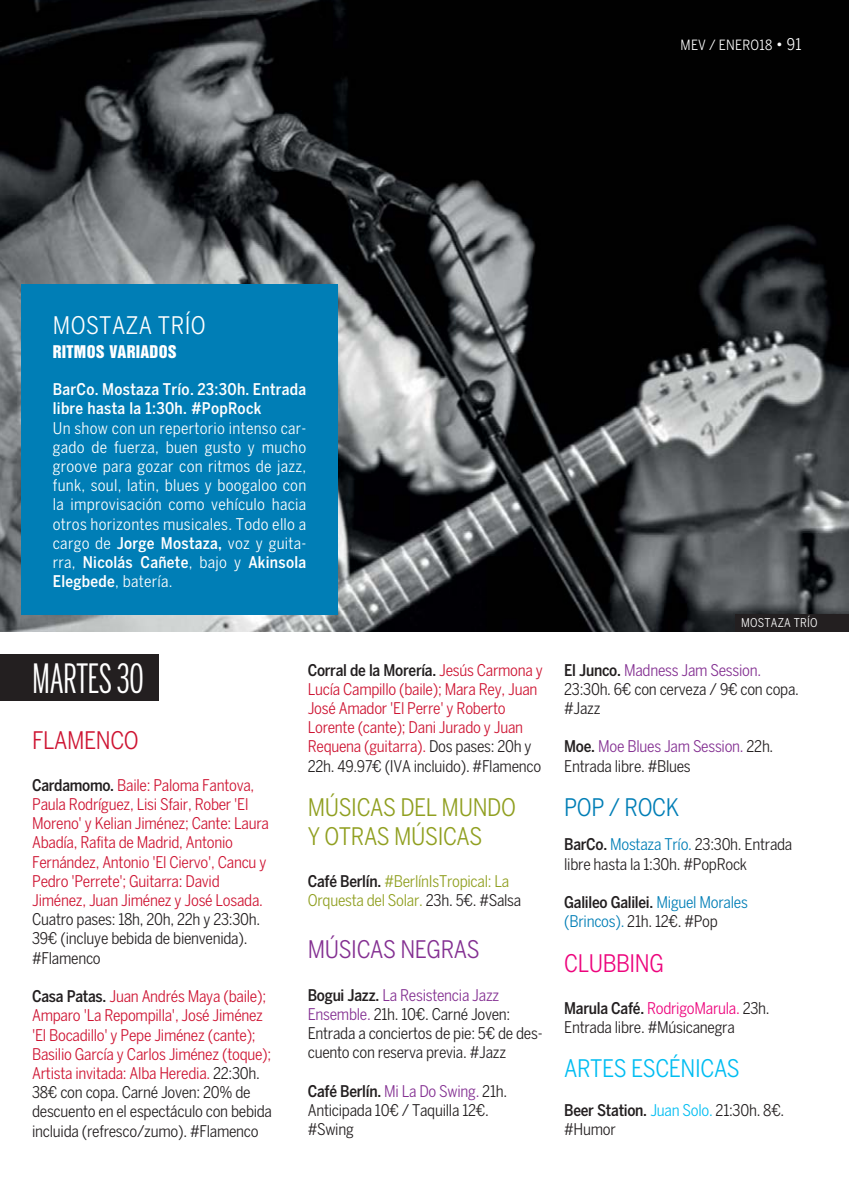
<style>
.page{position:relative;width:849px;height:1192px;background:#fff}
.page>*{position:absolute;margin:0;border:0;box-sizing:border-box;transform-origin:0 0}
.t1{font:ultra-condensed 40px "Benton Sans";letter-spacing:-.01em;color:#fff}
.t2{font:condensed 24px/28.8px "Benton Sans";letter-spacing:-.015em;color:#909f20}
.t3{font:condensed 24px "Benton Sans";letter-spacing:-.015em;color:#00bdf2}
.t4{font:condensed 24px "Benton Sans";letter-spacing:-.015em;color:#843092}
.t5{font:condensed 24px "Benton Sans";letter-spacing:.015em;color:#fff}
.t6{font:condensed 24px "Benton Sans";letter-spacing:-.015em;color:#ce1432}
.t7{font:condensed 24px "Benton Sans";letter-spacing:-.015em;color:#007eb6}
.t8{font:condensed 24px "Benton Sans";letter-spacing:-.015em;color:#ed037c}
.t9{font:condensed 16px/19.2px "Benton Sans";letter-spacing:-.015em;color:#ce1432}
.t10{font:condensed 16px/19.2px "Benton Sans";letter-spacing:-.015em;color:#231f20}
.t11{font:condensed 16px/19.2px "Benton Sans";letter-spacing:.015em;color:#fff;text-align:justify}
.t12{font:condensed 16px/19.2px "Benton Sans";letter-spacing:-.015em;color:#909f20}
.t13{font:500 condensed 16px/19.2px "Benton Sans";letter-spacing:.015em;color:#fff}
.t14{font:condensed 16px/19.2px "Benton Sans";letter-spacing:-.015em;color:#007eb6}
.t15{font:16px "Helvetica Inserat";letter-spacing:.015em;color:#fff}
.t16{font:condensed 14px "Benton Sans";letter-spacing:.015em;color:#fff}
.t17{font:condensed 12px "Benton Sans";letter-spacing:.015em;color:#fff}
.s1{font-size:16px}
.s2{font-weight:500}
.s3{font-weight:500;color:#231f20}
.s4{color:#231f20}
.s5{color:#843092}
.s6{color:#007eb6}
.s7{color:#ed037c}
.s8{color:#00bdf2}
</style>
<div class="page">
<div style="left:0;top:653px;width:159px;height:47px;background:#231f20"></div>
<img style="left:0;top:0;width:849px;height:632px">
<div style="left:735px;top:614px;width:114px;height:18px;background:#231f20"></div>
<div style="left:21px;top:284px;width:317px;height:331px;background:#007eb6"></div>
<p class="t16" style="left:681px;top:40px;width:122px">MEV / ENERO18 <span class="s1">• 91</span></p>
<h2 class="t5" style="left:53px;top:316px;width:154px">MOSTAZA TRÍO</h2>
<p class="t15" style="left:53px;top:345px;width:125px">RITMOS VARIADOS</p>
<p class="t13" style="left:53px;top:381px;width:255px">BarCo. Mostaza Trío. 23:30h. Entrada libre hasta la 1:30h. #PopRock</p>
<p class="t11" style="left:53px;top:419px;width:255px">Un show con un repertorio intenso car&shy;gado de fuerza, buen gusto y mucho groove para gozar con ritmos de jazz, funk, soul, latin, blues y boogaloo con la improvisación como vehículo hacia otros horizontes musicales. Todo ello a cargo de <span class="s2">Jorge Mostaza,</span> voz y guita&shy;rra, <span class="s2">Nicolás Cañete</span>, bajo y <span class="s2">Akinsola Elegbede</span>, batería.</p>
<h1 class="t1" style="left:32px;top:663px;width:113px">MARTES 30</h1>
<h2 class="t6" style="left:32px;top:731px;width:108px">FLAMENCO</h2>
<p class="t9" style="left:32px;top:777px;width:238px"><span class="s3">Cardamomo.</span> Baile: Paloma Fantova, Paula Rodríguez, Lisi Sfair, Rober 'El Moreno' y Kelian Jiménez; Cante: Laura Abadía, Rafita de Madrid, Antonio Fernández, Antonio 'El Ciervo', Cancu y Pedro 'Perrete'; Guitarra: David Jiménez, Juan Jiménez y José Losada.</p>
<p class="t10" style="left:32px;top:911px;width:230px">Cuatro pases: 18h, 20h, 22h y 23:30h.<br>39€ (incluye bebida de bienvenida). #Flamenco</p>
<p class="t9" style="left:32px;top:988px;width:241px"><span class="s3">Casa Patas.</span> Juan Andrés Maya (baile); Amparo 'La Repompilla', José Jiménez 'El Bocadillo' y Pepe Jiménez (cante); Basilio García y Carlos Jiménez (toque); Artista invitada: Alba Heredia. <span class="s4">22:30h.<br>38€ con copa. Carné Joven: 20% de descuento en el espectáculo con bebida incluida (refresco/zumo). #Flamenco</span></p>
<p class="t9" style="left:308px;top:661px;width:237px"><span class="s3">Corral de la Morería.</span> Jesús Carmona y Lucía Campillo (baile); Mara Rey, Juan José Amador 'El Perre' y Roberto Lorente (cante); Dani Jurado y Juan Requena (guitarra). <span class="s4">Dos pases: 20h y 22h. 49.97€ (IVA incluido). #Flamenco</span></p>
<h2 class="t2" style="left:308px;top:795px;width:210px">MÚSICAS DEL MUNDO<br>Y OTRAS MÚSICAS</h2>
<p class="t12" style="left:308px;top:873px;width:215px"><span class="s3">Café Berlín.</span> #BerlínIsTropical: La<br>Orquesta del Solar. <span class="s4">23h. 5€. #Salsa</span></p>
<h2 class="t4" style="left:308px;top:940px;width:173px">MÚSICAS NEGRAS</h2>
<p class="t10" style="left:308px;top:986px;width:236px"><span class="s2">Bogui Jazz.</span> <span class="s5">La Resistencia Jazz Ensemble.</span> 21h. 10€. Carné Joven:<br>Entrada a conciertos de pie: 5€ de des&shy;cuento con reserva previa. #Jazz</p>
<p class="t10" style="left:308px;top:1082px;width:201px"><span class="s2">Café Berlín.</span> <span class="s5">Mi La Do Swing.</span> 21h.<br>Anticipada 10€ / Taquilla 12€. #Swing</p>
<p class="t17" style="left:741px;top:618px;width:78px">MOSTAZA TRÍO</p>
<p class="t10" style="left:564px;top:661px;width:236px"><span class="s2">El Junco.</span> <span class="s5">Madness Jam Session.<br></span>23:30h. 6€ con cerveza / 9€ con copa. #Jazz</p>
<p class="t10" style="left:564px;top:738px;width:211px"><span class="s2">Moe.</span> <span class="s5">Moe Blues Jam Session.</span> 22h.<br>Entrada libre. #Blues</p>
<h2 class="t7" style="left:564px;top:798px;width:116px">POP / ROCK</h2>
<p class="t10" style="left:564px;top:836px;width:230px"><span class="s2">BarCo.</span> <span class="s6">Mostaza Trío.</span> 23:30h. Entrada libre hasta la 1:30h. #PopRock</p>
<p class="t14" style="left:564px;top:894px;width:185px"><span class="s3">Galileo Galilei.</span> Miguel Morales (Brincos). <span class="s4">21h. 12€. #Pop</span></p>
<h2 class="t8" style="left:564px;top:953px;width:101px">CLUBBING</h2>
<p class="t10" style="left:564px;top:999px;width:207px"><span class="s2">Marula Café.</span> <span class="s7">RodrigoMarula.</span> 23h.<br>Entrada libre. #Músicanegra</p>
<h2 class="t3" style="left:564px;top:1059px;width:177px">ARTES ESCÉNICAS</h2>
<p class="t10" style="left:564px;top:1101px;width:222px"><span class="s2">Beer Station.</span> <span class="s8">Juan Solo.</span> 21:30h. 8€. #Humor</p>
</div>
